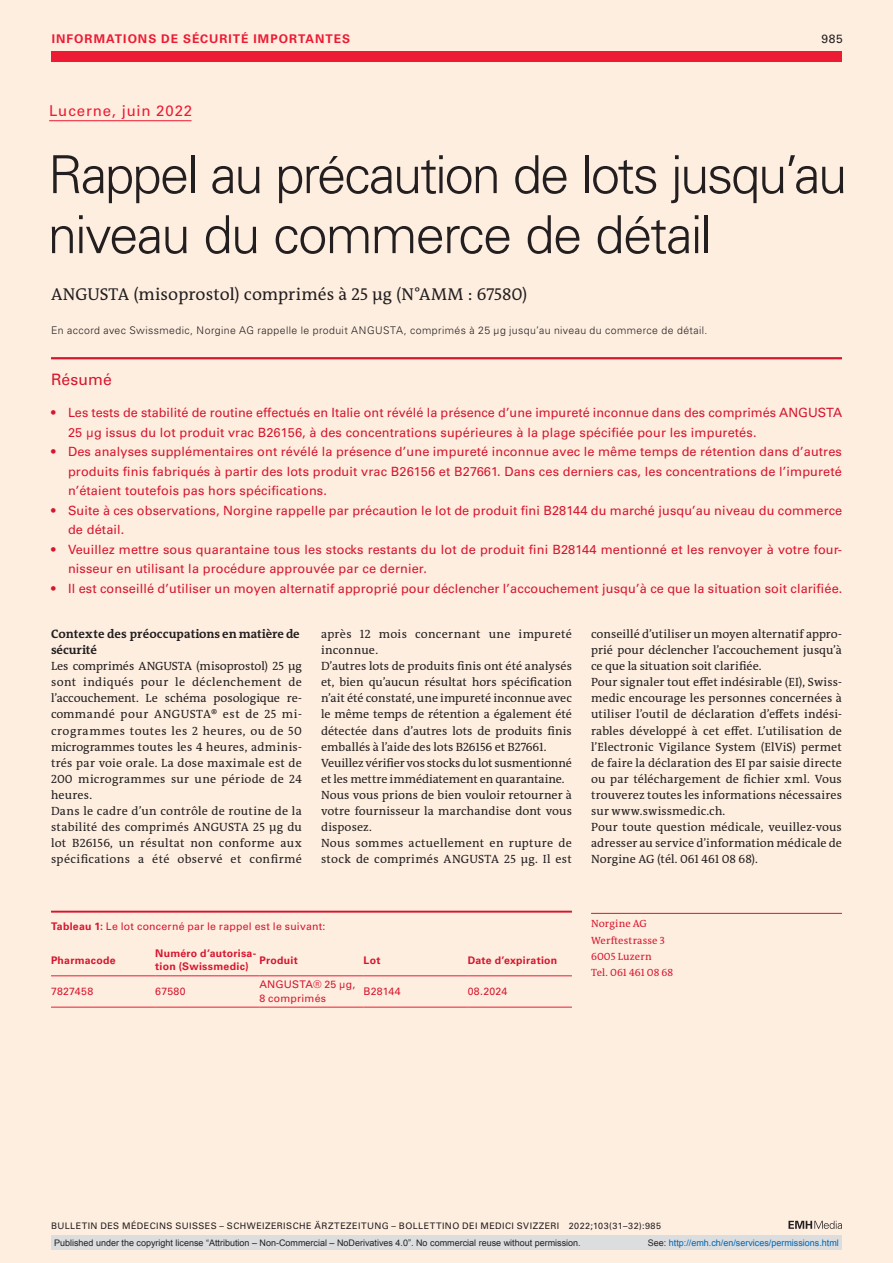
<style>
.page{position:relative;width:893px;height:1263px;background:#feeee0}
.page>*{position:absolute;margin:0;border:0;box-sizing:border-box;transform-origin:0 0}
.article-title{font:300 52.5px/60px "Univers LT Std";letter-spacing:-.04em;color:#231f20}
.section-pl{font:17.25px "The Antiqua B W5 Plain";color:#231f20}
.boxed-title-large{font:15.75px "Univers LT Std";letter-spacing:.005em;color:#d7162e}
.pre-heading{font:15px "Univers LT Std";letter-spacing:.06em;color:#ed1a33}
.boxed-pi-large{font:12.75px/19.5px "Univers LT Std";letter-spacing:.01em;color:#d7162e}
.section-h2{font:700 12.3px/16px "The Antiqua B W7";color:#231f20}
.section-pn{font:12px/16px "The Antiqua B W5 Plain";letter-spacing:.01em;color:#231f20;text-align:justify}
.section-pn-2{font:12px/16px "The Antiqua B W5 Plain";letter-spacing:-.01em;color:#231f20}
.ressort{font:700 12px "Univers LT Std";letter-spacing:.085em;color:#ed1a33}
.ressort-2{font:12px "Univers LT Std";color:#231f20}
.aff{font:300 10.5px "Univers LT Std";letter-spacing:.04em;color:#231f20}
.table-para{font:700 10.5px/13.5px "Univers LT Std";letter-spacing:.025em;color:#d7162e}
.table-para-2{font:10.5px/13.5px "Univers LT Std";letter-spacing:.02em;color:#d7162e}
.author-address{font:10.5px/16px "The Antiqua B W5 Plain";letter-spacing:.01em;color:#d7162e}
.table-caption{font:10.5px "Univers LT Std";letter-spacing:.025em;color:#d7162e}
.t1{font:9px "Arial";color:#231f20}
.fusszeile{font:9px "Univers LT Std";letter-spacing:.05em;color:#231f20}
.t2{font:9px "Arial";color:#0066b3}
.s1{font-weight:700}
.s2{color:#231f20}
</style>
<div class="page">
<svg style="left:788px;top:1221px;width:54px;height:8px"></svg>
<hr style="left:51px;top:357px;width:791px;height:2px;background:#d7162e">
<hr style="left:49px;top:120px;width:143px;height:1px;background:#ed1a33">
<hr style="left:155px;top:975px;width:104px;height:1px;background:#ed1a33">
<hr style="left:259px;top:975px;width:105px;height:1px;background:#ed1a33">
<hr style="left:51px;top:975px;width:104px;height:1px;background:#ed1a33">
<hr style="left:51px;top:1007px;width:104px;height:1px;background:#ed1a33">
<hr style="left:155px;top:1007px;width:104px;height:1px;background:#ed1a33">
<hr style="left:259px;top:1007px;width:105px;height:1px;background:#ed1a33">
<hr style="left:364px;top:1007px;width:104px;height:1px;background:#ed1a33">
<hr style="left:468px;top:1007px;width:104px;height:1px;background:#ed1a33">
<hr style="left:364px;top:975px;width:104px;height:1px;background:#ed1a33">
<hr style="left:468px;top:975px;width:104px;height:1px;background:#ed1a33">
<hr style="left:51px;top:911px;width:521px;height:2px;background:#d7162e">
<hr style="left:591px;top:913px;width:251px;height:1px;background:#d7162e">
<div style="left:51px;top:51px;width:791px;height:11px;background:#ed1a33"></div>
<div style="left:51px;top:1235px;width:791px;height:15px;background:#dcdddf"></div>
<p class="ressort" style="left:52px;top:31px;width:300px">INFORMATIONS DE SÉCURITÉ IMPORTANTES</p>
<p class="ressort-2" style="left:821px;top:31px;width:23px">985</p>
<p class="pre-heading" style="left:49px;top:102px;width:145px">Lucerne, juin 2022</p>
<p class="article-title" style="left:48px;top:145px;width:801px">Rappel au précaution de lots jusqu’au niveau du commerce de détail</p>
<p class="section-pl" style="left:51px;top:283px;width:478px">ANGUSTA (misoprostol) comprimés à 25 µg (N°AMM : 67580)</p>
<p class="aff" style="left:51px;top:324px;width:658px">En accord avec Swissmedic, Norgine AG rappelle le produit ANGUSTA, comprimés à 25 μg jusqu’au niveau du commerce de détail.</p>
<p class="boxed-title-large" style="left:51px;top:370px;width:62px">Résumé</p>
<p class="boxed-pi-large" style="left:68px;top:403px;width:776px;text-indent:-17px">• Les tests de stabilité de routine effectués en Italie ont révélé la présence d’une impureté inconnue dans des comprimés ANGUSTA<br>25 µg issus du lot produit vrac B26156, à des concentrations supérieures à la plage spécifiée pour les impuretés.</p>
<p class="boxed-pi-large" style="left:68px;top:442px;width:775px;text-align:justify;text-indent:-17px">• Des analyses supplémentaires ont révélé la présence d’une impureté inconnue avec le même temps de rétention dans d’autres produits finis fabriqués à partir des lots produit vrac B26156 et B27661. Dans ces derniers cas, les concentrations de l’impureté n’étaient toutefois pas hors spécifications.</p>
<p class="boxed-pi-large" style="left:68px;top:500px;width:776px;text-indent:-17px">• Suite à ces observations, Norgine rappelle par précaution le lot de produit fini B28144 du marché jusqu’au niveau du commerce de détail.</p>
<p class="boxed-pi-large" style="left:68px;top:539px;width:775px;text-indent:-17px">• Veuillez mettre sous quarantaine tous les stocks restants du lot de produit fini B28144 mentionné et les renvoyer à votre four&shy;nisseur en utilisant la procédure approuvée par ce dernier.</p>
<p class="boxed-pi-large" style="left:51px;top:578px;width:793px">• Il est conseillé d’utiliser un moyen alternatif approprié pour déclencher l’accouchement jusqu’à ce que la situation soit clarifiée.</p>
<p class="section-h2" style="left:51px;top:626px;width:250px">Contexte des préoccupations en matière de sécurité</p>
<p class="section-pn" style="left:51px;top:658px;width:252px">Les comprimés ANGUSTA (misoprostol) 25 µg sont indiqués pour le déclenchement de l’accouchement. Le schéma posologique re&shy;commandé pour ANGUSTA® est de 25 mi&shy;crogrammes toutes les 2 heures, ou de 50 microgrammes toutes les 4 heures, adminis&shy;trés par voie orale. La dose maximale est de 200 microgrammes sur une période de 24 heures.</p>
<p class="section-pn" style="left:51px;top:803px;width:252px">Dans le cadre d’un contrôle de routine de la stabilité des comprimés ANGUSTA 25 µg du lot B26156, un résultat non conforme aux spécifications a été observé et confirmé</p>
<p class="section-pn" style="left:321px;top:626px;width:252px">après 12 mois concernant une impureté inconnue.</p>
<p class="section-pn" style="left:321px;top:658px;width:252px">D’autres lots de produits finis ont été analysés et, bien qu’aucun résultat hors spécification n’ait été constaté, une impureté inconnue avec le même temps de rétention a également été détectée dans d’autres lots de produits finis emballés à l’aide des lots B26156 et B27661.</p>
<p class="section-pn-2" style="left:321px;top:755px;width:252px">Veuillez vérifier vos stocks du lot susmentionné et les mettre immédiatement en quarantaine.</p>
<p class="section-pn" style="left:321px;top:787px;width:252px">Nous vous prions de bien vouloir retourner à votre fournisseur la marchandise dont vous disposez.</p>
<p class="section-pn" style="left:321px;top:835px;width:252px">Nous sommes actuellement en rupture de stock de comprimés ANGUSTA 25 µg. Il est</p>
<p class="section-pn" style="left:591px;top:626px;width:252px">conseillé d’utiliser un moyen alternatif appro&shy;prié pour déclencher l’accouchement jusqu’à ce que la situation soit clarifiée.</p>
<p class="section-pn" style="left:591px;top:674px;width:252px">Pour signaler tout effet indésirable (EI), Swiss&shy;medic encourage les personnes concernées à utiliser l’outil de déclaration d’effets indési&shy;rables développé à cet effet. L’utilisation de l’Electronic Vigilance System (ElViS) permet de faire la déclaration des EI par saisie directe ou par téléchargement de fichier xml. Vous trouverez toutes les informations nécessaires sur www.swissmedic.ch.</p>
<p class="section-pn" style="left:591px;top:819px;width:252px">Pour toute question médicale, veuillez-vous adresser au service d’information médicale de Norgine AG (tél. 061 461 08 68).</p>
<p class="table-caption" style="left:51px;top:920px;width:276px"><span class="s1">Tableau 1:</span> Le lot concerné par le rappel est le suivant:</p>
<p class="table-para" style="left:51px;top:953px;width:66px">Pharmacode</p>
<p class="table-para" style="left:155px;top:946px;width:103px">Numéro d’autorisa&shy;tion (Swissmedic)</p>
<p class="table-para" style="left:259px;top:953px;width:40px">Produit</p>
<p class="table-para" style="left:364px;top:953px;width:18px">Lot</p>
<p class="table-para" style="left:468px;top:953px;width:91px">Date d’expiration</p>
<p class="table-para-2" style="left:51px;top:984px;width:44px">7827458</p>
<p class="table-para-2" style="left:155px;top:984px;width:32px">67580</p>
<p class="table-para-2" style="left:259px;top:978px;width:97px">ANGUSTA® 25 µg,<br>8 comprimés</p>
<p class="table-para-2" style="left:364px;top:984px;width:39px">B28144</p>
<p class="table-para-2" style="left:468px;top:984px;width:41px">08.2024</p>
<p class="author-address" style="left:591px;top:916px;width:84px">Norgine AG<br>Werftestrasse 3<br>6005 Luzern<br>Tel. 061 461 08 68</p>
<p class="fusszeile" style="left:51px;top:1220px;width:612px">BULLETIN DES MÉDECINS SUISSES – SCHWEIZERISCHE ÄRZTEZEITUNG – BOLLETTINO DEI MEDICI SVIZZERI 2022;103(31–32):985</p>
<p class="t1" style="left:54px;top:1237px;width:528px">Published under the copyright license “Attribution – Non-Commercial – NoDerivatives 4.0”. No commercial reuse without permission.</p>
<p class="t2" style="left:648px;top:1237px;width:193px"><span class="s2">See:</span> http://emh.ch/en/services/permissions.html</p>
</div>
